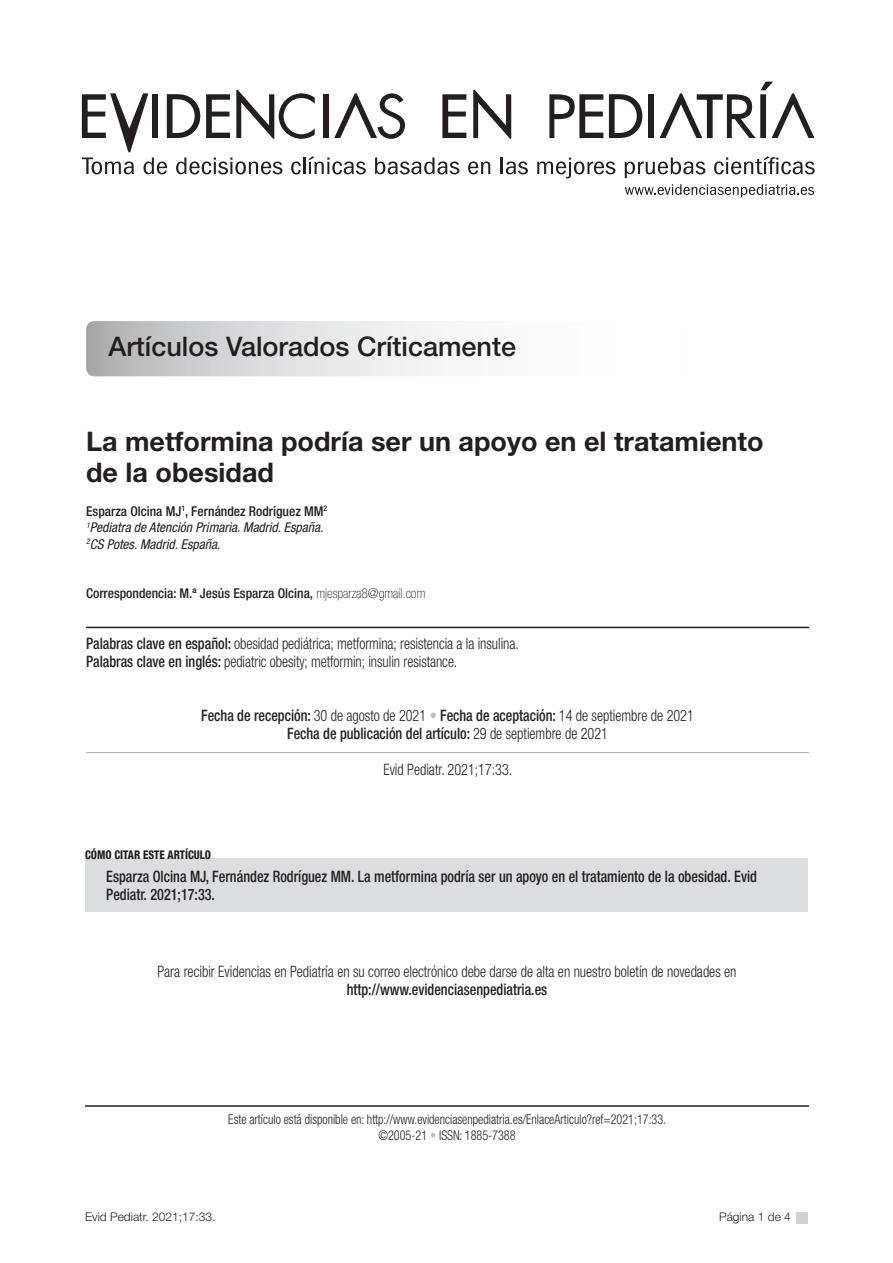
<style>
.page{position:relative;width:893px;height:1263px;background:#fff}
.page>*{position:absolute;margin:0;border:0;box-sizing:border-box;transform-origin:0 0}
.t1{font:700 27px/31.5px "Helvetica Neue LT Std";color:#231f20}
.t2{font:500 27px "Helvetica Neue";color:#231f20}
.t3{font:300 condensed 15.75px "Helvetica Neue LT Std";color:#231f20;scale:.9 1}
.t4{font:500 condensed 15.75px/18px "Helvetica Neue LT Std";color:#231f20;scale:.9 1}
.t5{font:300 condensed 13.5px/16.5px "Helvetica Neue LT Std";color:#231f20;text-align:center;scale:.9 1}
.t6{font:500 condensed 13.5px "Helvetica Neue LT Std";color:#231f20}
.t7{font:italic condensed 13.5px "Helvetica Neue LT Std";color:#231f20}
.t8{font:300 12px "Helvetica Neue";color:#231f20}
.t9{font:800 condensed 12px "Helvetica Neue LT Std";color:#231f20;scale:.9 1}
.s1{font-weight:100}
.s2{font-weight:500}
.s3{color:#bcbdc0}
.s4{font-weight:300}
</style>
<div class="page">
<div style="left:797px;top:1212px;width:11px;height:11px;background:#d1d2d4"></div>
<svg style="left:537px;top:158px;width:78px;height:20px"></svg>
<svg style="left:625px;top:157px;width:80px;height:21px"></svg>
<svg style="left:714px;top:156px;width:101px;height:18px"></svg>
<svg style="left:625px;top:184px;width:189px;height:13px"></svg>
<svg style="left:549px;top:94px;width:54px;height:44px"></svg>
<div style="left:648px;top:94px;width:6px;height:44px;background:#231f20"></div>
<svg style="left:609px;top:94px;width:33px;height:44px"></svg>
<svg style="left:660px;top:82px;width:154px;height:56px"></svg>
<svg style="left:82px;top:90px;width:446px;height:84px"></svg>
<svg style="left:86px;top:321px;width:723px;height:55px"></svg>
<hr style="left:86px;top:627px;width:723px;height:1px;background:#231f20">
<hr style="left:86px;top:752px;width:723px;height:1px;background:#a8a9ad">
<div style="left:85px;top:858px;width:723px;height:54px;background:#dcdddf"></div>
<hr style="left:85px;top:1105px;width:724px;height:2px;background:#231f20">
<p class="t2" style="left:108px;top:330px;width:409px">Artículos Valorados Críticamente</p>
<p class="t1" style="left:86px;top:425px;width:679px">La metformina podría ser un apoyo en el tratamiento de la obesidad</p>
<p class="t6" style="left:86px;top:503px;width:243px">Esparza Olcina MJ<sup>1</sup>, Fernández Rodríguez MM<sup>2</sup></p>
<p class="t7" style="left:86px;top:520px;width:239px"><sup>1</sup>Pediatra de Atención Primaria. Madrid. España.</p>
<p class="t7" style="left:86px;top:536px;width:136px"><sup>2</sup>CS Potes. Madrid. España.</p>
<p class="t6" style="left:86px;top:586px;width:341px">Correspondencia: M.ª Jesús Esparza Olcina, <span class="s1">mjesparza8@gmail.com</span></p>
<p class="t3" style="left:86px;top:635px;width:482px"><span class="s2">Palabras clave en español:</span> obesidad pediátrica; metformina; resistencia a la insulina.</p>
<p class="t3" style="left:86px;top:653px;width:414px"><span class="s2">Palabras clave en inglés:</span> pediatric obesity; metformin; insulin resistance.</p>
<p class="t3" style="left:201px;top:707px;width:549px"><span class="s2">Fecha de recepción:</span> 30 de agosto de 2021 <span class="s3">•</span> <span class="s2">Fecha de aceptación:</span> 14 de septiembre de 2021</p>
<p class="t4" style="left:287px;top:725px;width:358px">Fecha de publicación del artículo: <span class="s4">29 de septiembre de 2021</span></p>
<p class="t3" style="left:383px;top:761px;width:145px">Evid Pediatr. 2021;17:33.</p>
<p class="t9" style="left:85px;top:847px;width:141px">CÓMO CITAR ESTE ARTÍCULO</p>
<p class="t4" style="left:106px;top:867px;width:724px">Esparza Olcina MJ, Fernández Rodríguez MM. La metformina podría ser un apoyo en el tratamiento de la obesidad. Evid<br>Pediatr. 2021;17:33.</p>
<p class="t3" style="left:157px;top:962px;width:645px">Para recibir Evidencias en Pediatría en su correo electrónico debe darse de alta en nuestro boletín de novedades en</p>
<p class="t4" style="left:347px;top:980px;width:224px">http://www.evidenciasenpediatria.es</p>
<p class="t5" style="left:228px;top:1111px;width:488px">Este artículo está disponible en: http://www.evidenciasenpediatria.es/EnlaceArticulo?ref=2021;17:33. ©2005-21 <span class="s3">•</span> ISSN: 1885-7388</p>
<p class="t8" style="left:85px;top:1210px;width:132px">Evid Pediatr. 2021;17:33.</p>
<p class="t8" style="left:719px;top:1210px;width:73px">Página 1 de 4</p>
</div>
